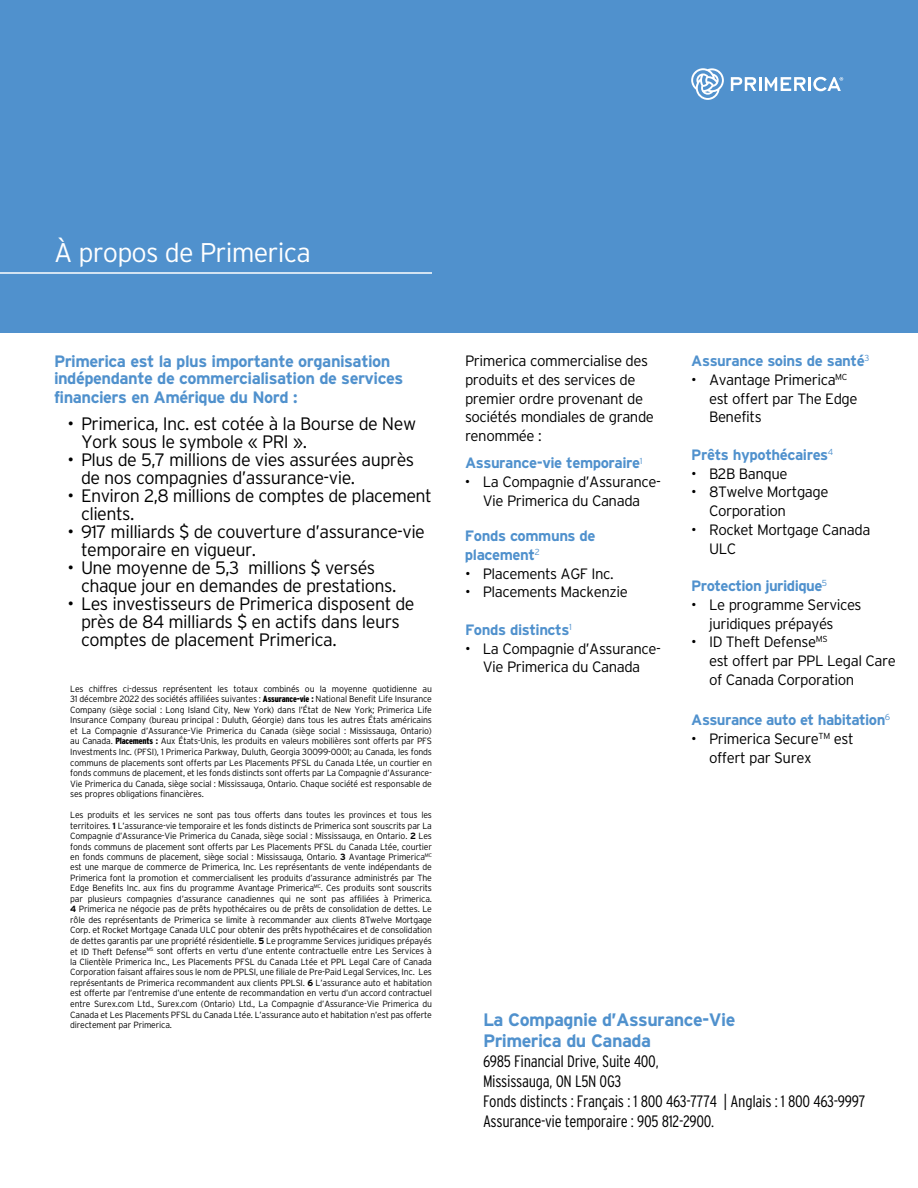
<style>
.page{position:relative;width:918px;height:1188px;background:#fff}
.page>*{position:absolute;margin:0;border:0;box-sizing:border-box;transform-origin:0 0}
.t1{font:300 27px "Interstate";letter-spacing:-.03em;color:#fff}
.t2{font:300 18px/18px "Interstate";letter-spacing:-.03em;color:#000}
.t3{font:700 18px/21.6px "Interstate";letter-spacing:-.03em;color:#5091cd}
.t4{font:300 condensed 16.5px/19.8px "Interstate";letter-spacing:-.02em;color:#000}
.t5{font:700 16.5px/16.5px "Interstate";letter-spacing:-.03em;color:#5091cd}
.t6{font:300 15px/18.8px "Interstate";letter-spacing:-.03em;color:#000}
.t7{font:700 15px/18.8px "Interstate";letter-spacing:-.03em;color:#5091cd}
.t8{font:300 9px/10.5px "Interstate";letter-spacing:-.02em;color:#000;text-align:justify}
.s1{font-weight:900;font-stretch:condensed}
.s2{font-weight:700}
</style>
<div class="page">
<div style="left:0;top:0;width:918px;height:333px;background:#5091cd"></div>
<hr style="left:0;top:272px;width:432px;height:2px;background:#fff">
<hr style="left:808px;top:77px;width:3px;height:14px;background:#fff">
<svg style="left:691px;top:68px;width:33px;height:32px"></svg>
<svg style="left:731px;top:77px;width:75px;height:14px"></svg>
<svg style="left:813px;top:77px;width:30px;height:14px"></svg>
<h1 class="t1" style="left:54px;top:237px;width:258px">À propos de Primerica</h1>
<h3 class="t5" style="left:54px;top:353px;width:351px">Primerica est la plus importante organisation indépendante de commercialisation de services</h3>
<h3 class="t5" style="left:54px;top:388px;width:245px">financiers en Amérique du Nord :</h3>
<h2 class="t2" style="left:81px;top:414px;width:337px;text-indent:-14px">• Primerica, Inc. est cotée à la Bourse de New<br>York sous le symbole « PRI ».</h2>
<h2 class="t2" style="left:81px;top:450px;width:335px;text-indent:-14px">• Plus de 5,7 millions de vies assurées auprès de nos compagnies d’assurance-vie.</h2>
<h2 class="t2" style="left:81px;top:486px;width:353px;text-indent:-14px">• Environ 2,8 millions de comptes de placement clients.</h2>
<h2 class="t2" style="left:81px;top:522px;width:346px;text-indent:-14px">• 917 milliards $ de couverture d’assurance-vie temporaire en vigueur.</h2>
<h2 class="t2" style="left:81px;top:558px;width:317px;text-indent:-14px">• Une moyenne de 5,3 millions $ versés chaque jour en demandes de prestations.</h2>
<h2 class="t2" style="left:81px;top:594px;width:335px;line-height:18.5px;text-indent:-14px">• Les investisseurs de Primerica disposent de près de 84 milliards $ en actifs dans leurs comptes de placement Primerica.</h2>
<p class="t8" style="left:70px;top:683px;width:363px">Les chiffres ci-dessus représentent les totaux combinés ou la moyenne quotidienne au 31 décembre 2022 des sociétés affiliées suivantes : <span class="s1">Assurance-vie :</span> National Benefit Life Insurance Company (siège social : Long Island City, New York) dans l’État de New York; Primerica Life Insurance Company (bureau principal : Duluth, Géorgie) dans tous les autres États américains et La Compagnie d’Assurance-Vie Primerica du Canada (siège social : Mississauga, Ontario) au Canada. <span class="s1">Placements :</span> Aux États-Unis, les produits en valeurs mobilières sont offerts par PFS Investments Inc. (PFSI), 1 Primerica Parkway, Duluth, Georgia 30099-0001; au Canada, les fonds communs de placements sont offerts par Les Placements PFSL du Canada Ltée, un courtier en fonds communs de placement, et les fonds distincts sont offerts par La Compagnie d’Assurance-Vie Primerica du Canada, siège social : Mississauga, Ontario. Chaque société est responsable de ses propres obligations financières.</p>
<p class="t8" style="left:70px;top:810px;width:363px">Les produits et les services ne sont pas tous offerts dans toutes les provinces et tous les territoires. <span class="s2">1</span> L’assurance-vie temporaire et les fonds distincts de Primerica sont souscrits par La Compagnie d’Assurance-Vie Primerica du Canada, siège social : Mississauga, en Ontario. <span class="s2">2</span> Les fonds communs de placement sont offerts par Les Placements PFSL du Canada Ltée, courtier en fonds communs de placement, siège social : Mississauga, Ontario. <span class="s2">3</span> Avantage Primerica<sup>MC </sup>est une marque de commerce de Primerica, Inc. Les représentants de vente indépendants de Primerica font la promotion et commercialisent les produits d’assurance administrés par The Edge Benefits Inc. aux fins du programme Avantage Primerica<sup>MC</sup>. Ces produits sont souscrits par plusieurs compagnies d’assurance canadiennes qui ne sont pas affiliées à Primerica.<br><span class="s2">4</span> Primerica ne négocie pas de prêts hypothécaires ou de prêts de consolidation de dettes. Le rôle des représentants de Primerica se limite à recommander aux clients 8Twelve Mortgage Corp. et Rocket Mortgage Canada ULC pour obtenir des prêts hypothécaires et de consolidation de dettes garantis par une propriété résidentielle. <span class="s2">5</span> Le programme Services juridiques prépayés et ID Theft Defense<sup>MS</sup> sont offerts en vertu d’une entente contractuelle entre Les Services à la Clientèle Primerica Inc., Les Placements PFSL du Canada Ltée et PPL Legal Care of Canada Corporation faisant affaires sous le nom de PPLSI, une filiale de Pre-Paid Legal Services, Inc. Les représentants de Primerica recommandent aux clients PPLSI. <span class="s2">6</span> L’assurance auto et habitation est offerte par l’entremise d’une entente de recommandation en vertu d’un accord contractuel entre Surex.com Ltd., Surex.com (Ontario) Ltd., La Compagnie d’Assurance-Vie Primerica du Canada et Les Placements PFSL du Canada Ltée. L’assurance auto et habitation n’est pas offerte directement par Primerica.</p>
<h3 class="t6" style="left:465px;top:351px;width:191px">Primerica commercialise des produits et des services de premier ordre provenant de sociétés mondiales de grande renommée :</h3>
<h3 class="t7" style="left:465px;top:454px;width:179px">Assurance-vie temporaire<sup>1</sup></h3>
<h3 class="t6" style="left:465px;top:472px;width:197px;text-align:center">• La Compagnie d’Assurance-<br>Vie Primerica du Canada</h3>
<h3 class="t7" style="left:465px;top:526px;width:132px">Fonds communs de placement<sup>2</sup></h3>
<h3 class="t6" style="left:465px;top:564px;width:150px">• Placements AGF Inc.</h3>
<h3 class="t6" style="left:465px;top:583px;width:164px">• Placements Mackenzie</h3>
<h3 class="t7" style="left:465px;top:620px;width:108px">Fonds distincts<sup>1</sup></h3>
<h3 class="t6" style="left:465px;top:639px;width:197px;text-align:center">• La Compagnie d’Assurance-<br>Vie Primerica du Canada</h3>
<h3 class="t7" style="left:691px;top:351px;width:180px">Assurance soins de santé<sup>3</sup></h3>
<h3 class="t6" style="left:709px;top:370px;width:150px;text-indent:-18px">• Avantage Primerica<sup>MC </sup>est offert par The Edge<br>Benefits</h3>
<h3 class="t7" style="left:691px;top:445px;width:144px">Prêts hypothécaires<sup>4</sup></h3>
<h3 class="t6" style="left:691px;top:464px;width:98px">• B2B Banque</h3>
<h3 class="t6" style="left:709px;top:483px;width:121px;text-indent:-18px">• 8Twelve Mortgage<br>Corporation</h3>
<h3 class="t6" style="left:709px;top:520px;width:163px;text-indent:-18px">• Rocket Mortgage Canada<br>ULC</h3>
<h3 class="t7" style="left:691px;top:576px;width:137px">Protection juridique<sup>5</sup></h3>
<h3 class="t6" style="left:709px;top:595px;width:154px;text-indent:-18px">• Le programme Services juridiques prépayés</h3>
<h3 class="t6" style="left:709px;top:633px;width:188px;text-indent:-18px">• ID Theft Defense<sup>MS<br></sup>est offert par PPL Legal Care of Canada Corporation</h3>
<h3 class="t7" style="left:691px;top:710px;width:200px">Assurance auto et habitation<sup>6</sup></h3>
<h3 class="t6" style="left:709px;top:729px;width:146px;text-indent:-18px">• Primerica Secure<sup>TM</sup> est offert par Surex</h3>
<h2 class="t3" style="left:483px;top:1008px;width:254px">La Compagnie d’Assurance-Vie<br>Primerica du Canada</h2>
<h3 class="t4" style="left:483px;top:1051px;width:384px">6985 Financial Drive, Suite 400,<br>Mississauga, ON L5N 0G3<br>Fonds distincts : Français : 1 800 463-7774 | Anglais : 1 800 463-9997<br>Assurance-vie temporaire : 905 812-2900.</h3>
</div>
